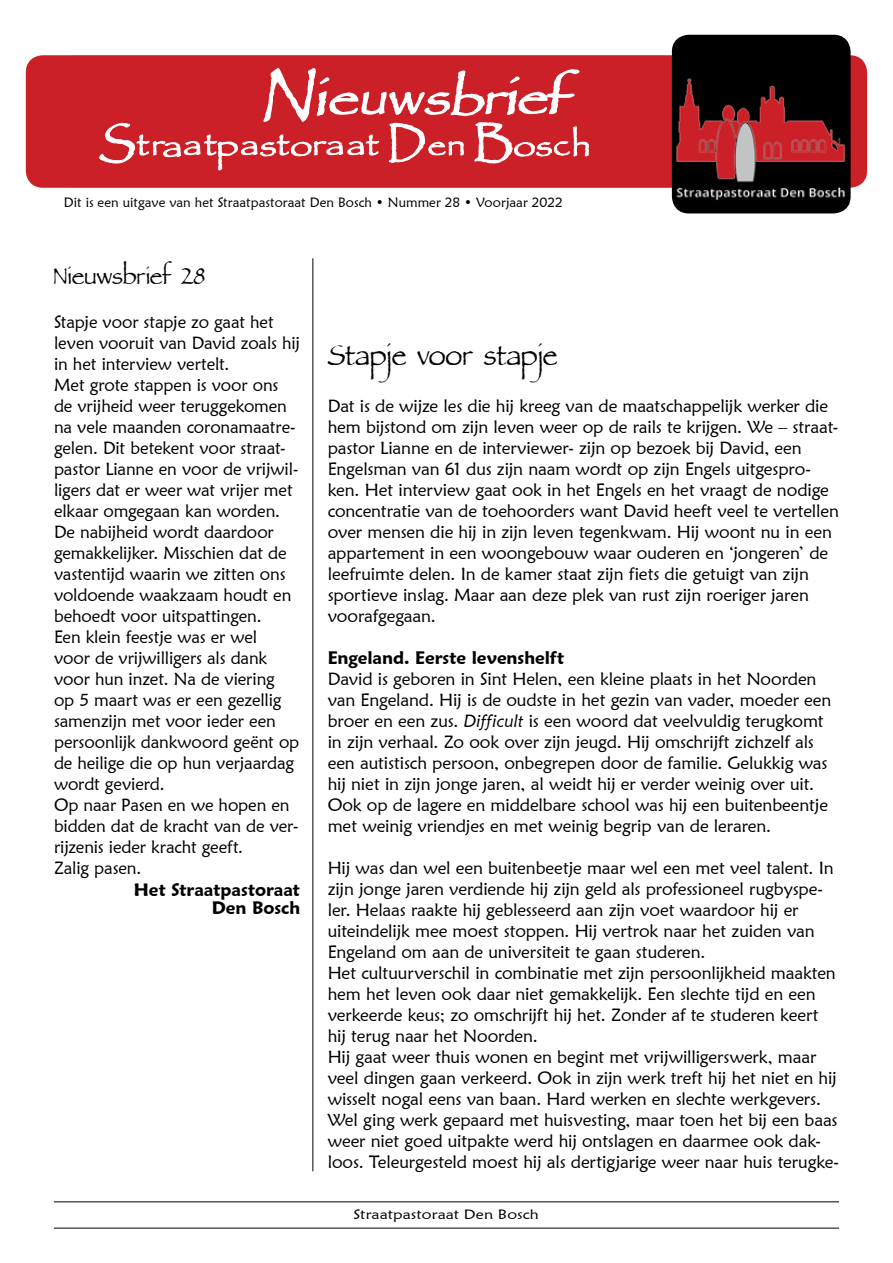
<style>
.page{position:relative;width:893px;height:1263px;background:#fff}
.page>*{position:absolute;margin:0;border:0;box-sizing:border-box;transform-origin:0 0}
.t1{font:italic 72px "Parchment MF";color:#fff;scale:1.25 1}
.t2{font:46.5px "Parchment MF";letter-spacing:-.005em;color:#000;scale:.96 1}
.t3{font:44.1px "Parchment MF";color:#fff;scale:1.21 1}
.t4{font:37.5px "Parchment MF";color:#000}
.t5{font:17.7px/21px "Maiandra GD";letter-spacing:-.01em;color:#000}
.t6{font:600 17.7px/18px "Maiandra GD";color:#000;text-align:right}
.t7{font:13.5px "Maiandra GD";letter-spacing:.005em;color:#000}
.t8{font:13.5px "Maiandra GD";letter-spacing:.005em;color:#000;scale:1.2 1}
.s1{font-size:125.1px}
.s2{font-size:79.2px}
.s3{font-size:90px}
.s4{font-size:48.3px}
.s5{font-size:47.1px}
.s6{font-size:47.25px}
.s7{font-size:46.2px}
.s8{font-size:45.3px}
.s9{font-size:47.85px}
.s10{font-style:italic}
</style>
<div class="page">
<hr style="left:54px;top:1201px;width:785px;height:1px;background:#000">
<hr style="left:54px;top:1228px;width:785px;height:1px;background:#000">
<hr style="left:312px;top:258px;width:1px;height:913px;background:#000">
<div style="left:26px;top:55px;width:841px;height:133px;background:#cb2027;border-radius:17px"></div>
<img style="left:672px;top:35px;width:179px;height:178px">
<svg style="left:99px;top:55px;width:490px;height:116px"></svg>
<h1 class="t1" style="left:264px;top:68px;width:258px"><span class="s1">N</span><span class="s2">i</span>euwsbr<span class="s2">i</span>ef</h1>
<h3 class="t3" style="left:100px;top:127px;width:407px"><span class="s3">S</span><span class="s4">t</span><span class="s5">r</span><span class="s6">a</span>a<span class="s4">t</span><span class="s7">p</span>a<span class="s8">s</span><span class="s4">t</span><span class="s8">o</span><span class="s5">r</span>aa<span class="s4">t</span> <span class="s3">D</span>e<span class="s7">n</span> <span class="s3">B</span><span class="s8">os</span><span class="s7">c</span><span class="s9">h</span></h3>
<p class="t7" style="left:64px;top:194px;width:500px">Dit is een uitgave van het Straatpastoraat Den Bosch • Nummer 28 • Voorjaar 2022</p>
<h3 class="t4" style="left:54px;top:260px;width:152px">Nieuwsbrief 28</h3>
<p class="t5" style="left:54px;top:311px;width:248px">Stapje voor stapje zo gaat het leven vooruit van David zoals hij in het interview vertelt.<br>Met grote stappen is voor ons de vrijheid weer teruggekomen na vele maanden coronamaatre&shy;gelen. Dit betekent voor straat&shy;pastor Lianne en voor de vrijwil&shy;ligers dat er weer wat vrijer met elkaar omgegaan kan worden.<br>De nabijheid wordt daardoor gemakkelijker. Misschien dat de vastentijd waarin we zitten ons voldoende waakzaam houdt en behoedt voor uitspattingen.<br>Een klein feestje was er wel<br>voor de vrijwilligers als dank voor hun inzet. Na de viering<br>op 5 maart was er een gezellig samenzijn met voor ieder een persoonlijk dankwoord geënt op de heilige die op hun verjaardag wordt gevierd.<br>Op naar Pasen en we hopen en bidden dat de kracht van de ver&shy;rijzenis ieder kracht geeft.<br>Zalig pasen.</p>
<p class="t6" style="left:134px;top:880px;width:168px">Het Straatpastoraat<br>Den Bosch</p>
<h2 class="t2" style="left:328px;top:335px;width:242px">Stapje voor stapje</h2>
<p class="t5" style="left:328px;top:395px;width:513px">Dat is de wijze les die hij kreeg van de maatschappelijk werker die hem bijstond om zijn leven weer op de rails te krijgen. We – straat&shy;pastor Lianne en de interviewer- zijn op bezoek bij David, een Engelsman van 61 dus zijn naam wordt op zijn Engels uitgespro&shy;ken. Het interview gaat ook in het Engels en het vraagt de nodige concentratie van de toehoorders want David heeft veel te vertellen over mensen die hij in zijn leven tegenkwam. Hij woont nu in een appartement in een woongebouw waar ouderen en ‘jongeren’ de leefruimte delen. In de kamer staat zijn fiets die getuigt van zijn sportieve inslag. Maar aan deze plek van rust zijn roeriger jaren voorafgegaan.</p>
<p class="t6" style="left:328px;top:648px;width:238px">Engeland. Eerste levenshelft</p>
<p class="t5" style="left:328px;top:668px;width:505px">David is geboren in Sint Helen, een kleine plaats in het Noorden van Engeland. Hij is de oudste in het gezin van vader, moeder een broer en een zus. <span class="s10">Difficult</span> is een woord dat veelvuldig terugkomt in zijn verhaal. Zo ook over zijn jeugd. Hij omschrijft zichzelf als een autistisch persoon, onbegrepen door de familie. Gelukkig was hij niet in zijn jonge jaren, al weidt hij er verder weinig over uit.<br>Ook op de lagere en middelbare school was hij een buitenbeentje met weinig vriendjes en met weinig begrip van de leraren.</p>
<p class="t5" style="left:328px;top:857px;width:513px">Hij was dan wel een buitenbeetje maar wel een met veel talent. In zijn jonge jaren verdiende hij zijn geld als professioneel rugbyspe&shy;ler. Helaas raakte hij geblesseerd aan zijn voet waardoor hij er uiteindelijk mee moest stoppen. Hij vertrok naar het zuiden van Engeland om aan de universiteit te gaan studeren.<br>Het cultuurverschil in combinatie met zijn persoonlijkheid maakten hem het leven ook daar niet gemakkelijk. Een slechte tijd en een verkeerde keus; zo omschrijft hij het. Zonder af te studeren keert hij terug naar het Noorden.<br>Hij gaat weer thuis wonen en begint met vrijwilligerswerk, maar veel dingen gaan verkeerd. Ook in zijn werk treft hij het niet en hij wisselt nogal eens van baan. Hard werken en slechte werkgevers.<br>Wel ging werk gepaard met huisvesting, maar toen het bij een baas weer niet goed uitpakte werd hij ontslagen en daarmee ook dak&shy;loos. Teleurgesteld moest hij als dertigjarige weer naar huis terugke-</p>
<p class="t8" style="left:353px;top:1206px;width:156px">Straatpastoraat Den Bosch</p>
</div>
